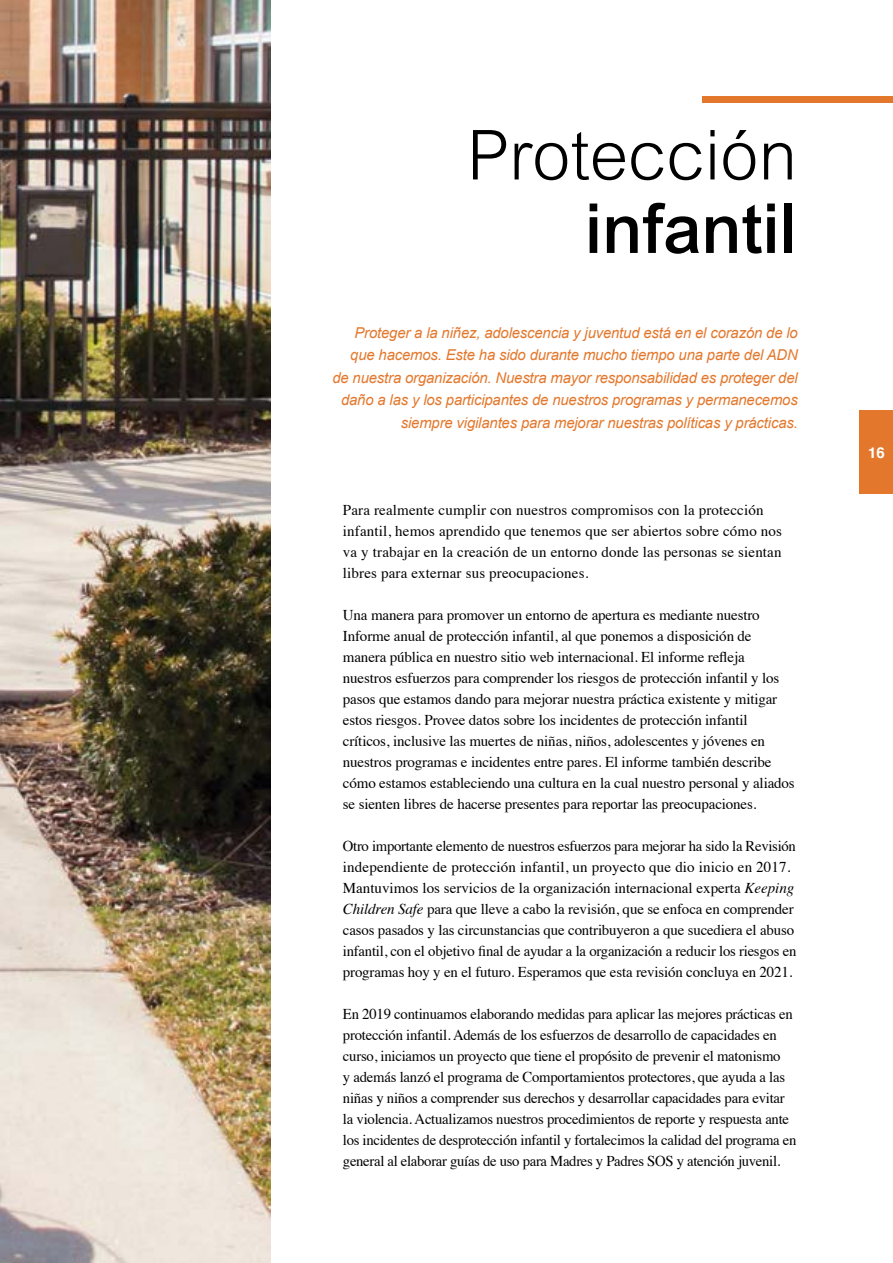
<style>
.page{position:relative;width:893px;height:1263px;background:#fff}
.page>*{position:absolute;margin:0;border:0;box-sizing:border-box;transform-origin:0 0}
.t1{font:300 69px "Arial MT Std";color:#000}
.t2{font:500 69px "Arial MT Std";color:#000}
.t3{font:15px/21px "Times";letter-spacing:-.01em;color:#000}
.t4{font:italic 15px/22.5px "Arial";letter-spacing:-.01em;color:#e3782d;text-align:right}
.t5{font:15px/21px "Times";letter-spacing:.01em;color:#000}
.t6{font:700 15px "Helvetica";color:#fff}
.s1{font-style:italic}
</style>
<div class="page">
<img style="left:0;top:0;width:270px;height:1263px">
<div style="left:859px;top:410px;width:33px;height:84px;background:#e3782d"></div>
<div style="left:702px;top:96px;width:190px;height:7px;background:#e3782d"></div>
<h1 class="t1" style="left:467px;top:116px;width:331px">Protección</h1>
<h1 class="t2" style="left:585px;top:188px;width:213px">infantil</h1>
<p class="t4" style="left:332px;top:322px;width:467px">Proteger a la niñez, adolescencia y juventud está en el corazón de lo que hacemos. Este ha sido durante mucho tiempo una parte del ADN de nuestra organización. Nuestra mayor responsabilidad es proteger del daño a las y los participantes de nuestros programas y permanecemos siempre vigilantes para mejorar nuestras políticas y prácticas.</p>
<p class="t5" style="left:343px;top:498px;width:440px">Para realmente cumplir con nuestros compromisos con la protección infantil, hemos aprendido que tenemos que ser abiertos sobre cómo nos va y trabajar en la creación de un entorno donde las personas se sientan libres para externar sus preocupaciones.</p>
<p class="t3" style="left:343px;top:603px;width:453px">Una manera para promover un entorno de apertura es mediante nuestro Informe anual de protección infantil, al que ponemos a disposición de manera pública en nuestro sitio web internacional. El informe refleja nuestros esfuerzos para comprender los riesgos de protección infantil y los pasos que estamos dando para mejorar nuestra práctica existente y mitigar estos riesgos. Provee datos sobre los incidentes de protección infantil críticos, inclusive las muertes de niñas, niños, adolescentes y jóvenes en nuestros programas e incidentes entre pares. El informe también describe cómo estamos estableciendo una cultura en la cual nuestro personal y aliados se sienten libres de hacerse presentes para reportar las preocupaciones.</p>
<p class="t3" style="left:343px;top:834px;width:455px">Otro importante elemento de nuestros esfuerzos para mejorar ha sido la Revisión independiente de protección infantil, un proyecto que dio inicio en 2017.<br>Mantuvimos los servicios de la organización internacional experta <span class="s1">Keeping Children Safe</span> para que lleve a cabo la revisión, que se enfoca en comprender casos pasados y las circunstancias que contribuyeron a que sucediera el abuso infantil, con el objetivo final de ayudar a la organización a reducir los riesgos en programas hoy y en el futuro. Esperamos que esta revisión concluya en 2021.</p>
<p class="t3" style="left:343px;top:1002px;width:455px">En 2019 continuamos elaborando medidas para aplicar las mejores prácticas en protección infantil. Además de los esfuerzos de desarrollo de capacidades en curso, iniciamos un proyecto que tiene el propósito de prevenir el matonismo<br>y además lanzó el programa de Comportamientos protectores, que ayuda a las niñas y niños a comprender sus derechos y desarrollar capacidades para evitar la violencia. Actualizamos nuestros procedimientos de reporte y respuesta ante los incidentes de desprotección infantil y fortalecimos la calidad del programa en general al elaborar guías de uso para Madres y Padres SOS y atención juvenil.</p>
<p class="t6" style="left:868px;top:440px;width:18px">16</p>
</div>
